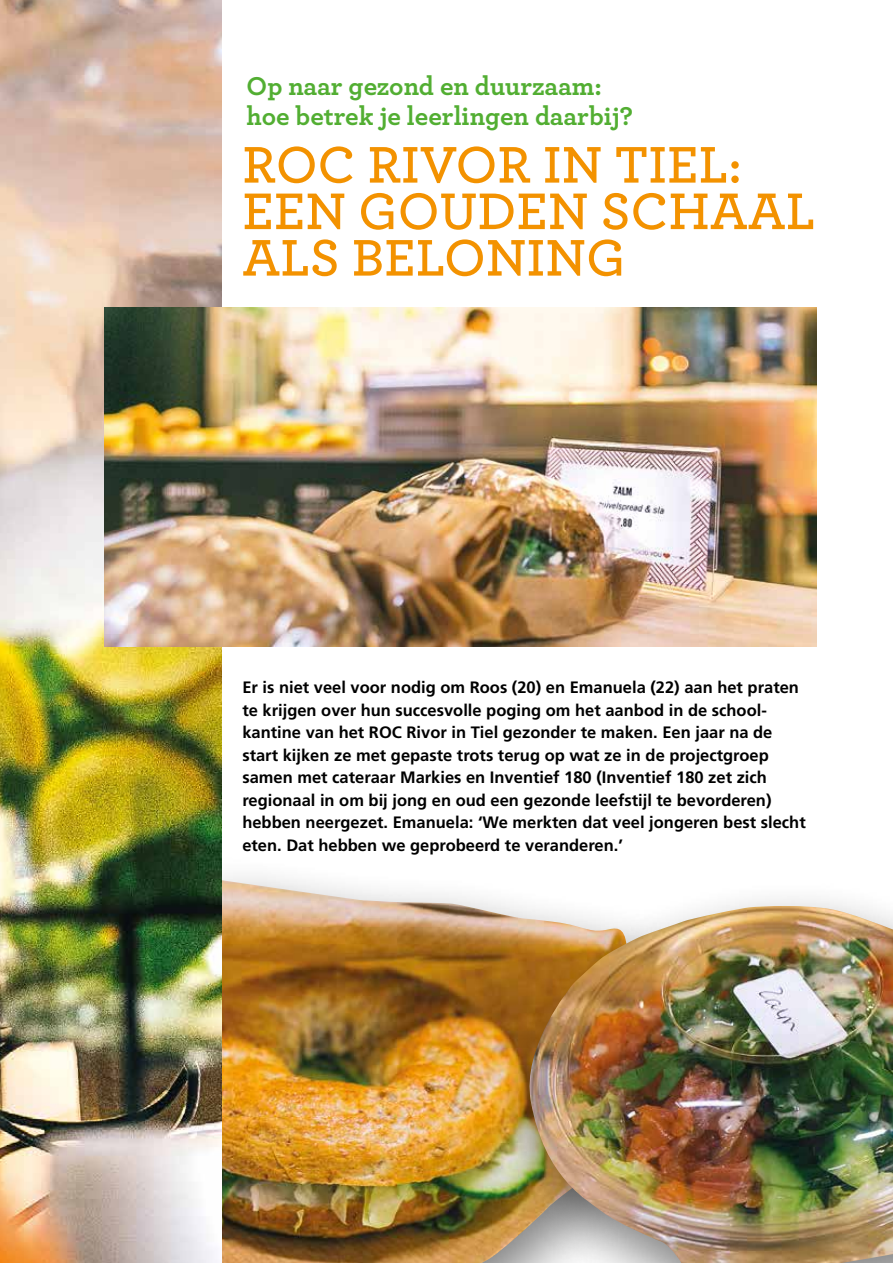
<style>
.page{position:relative;width:893px;height:1263px;background:#fff}
.page>*{position:absolute;margin:0;border:0;box-sizing:border-box;transform-origin:0 0}
.t1{font:600 54px/46.5px "Archer";color:#f39200}
.t2{font:700 27px/30px "Archer";color:#52ae32}
.t3{font:700 16.5px/22.5px "Frutiger";color:#000}
</style>
<div class="page">
<img style="left:221px;top:878px;width:267px;height:385px">
<div style="left:488px;top:878px;width:405px;height:385px;background:#000;opacity:.5"></div>
<img style="left:521px;top:906px;width:372px;height:357px">
<img style="left:0;top:0;width:221px;height:1263px">
<img style="left:104px;top:308px;width:712px;height:338px">
<h2 class="t2" style="left:247px;top:69px;width:388px">Op naar gezond en duurzaam: hoe betrek je leerlingen daarbij?</h2>
<h1 class="t1" style="left:242px;top:138px;width:575px">ROC RIVOR IN TIEL:<br>EEN GOUDEN SCHAAL<br>ALS BELONING</h1>
<p class="t3" style="left:242px;top:676px;width:565px">Er is niet veel voor nodig om Roos (20) en Emanuela (22) aan het praten te krijgen over hun succesvolle poging om het aanbod in de school&shy;kantine van het ROC Rivor in Tiel gezonder te maken. Een jaar na de start kijken ze met gepaste trots terug op wat ze in de projectgroep samen met cateraar Markies en Inventief 180 (Inventief 180 zet zich regionaal in om bij jong en oud een gezonde leefstijl te bevorderen) hebben neergezet. Emanuela: ‘We merkten dat veel jongeren best slecht eten. Dat hebben we geprobeerd te veranderen.’</p>
</div>
